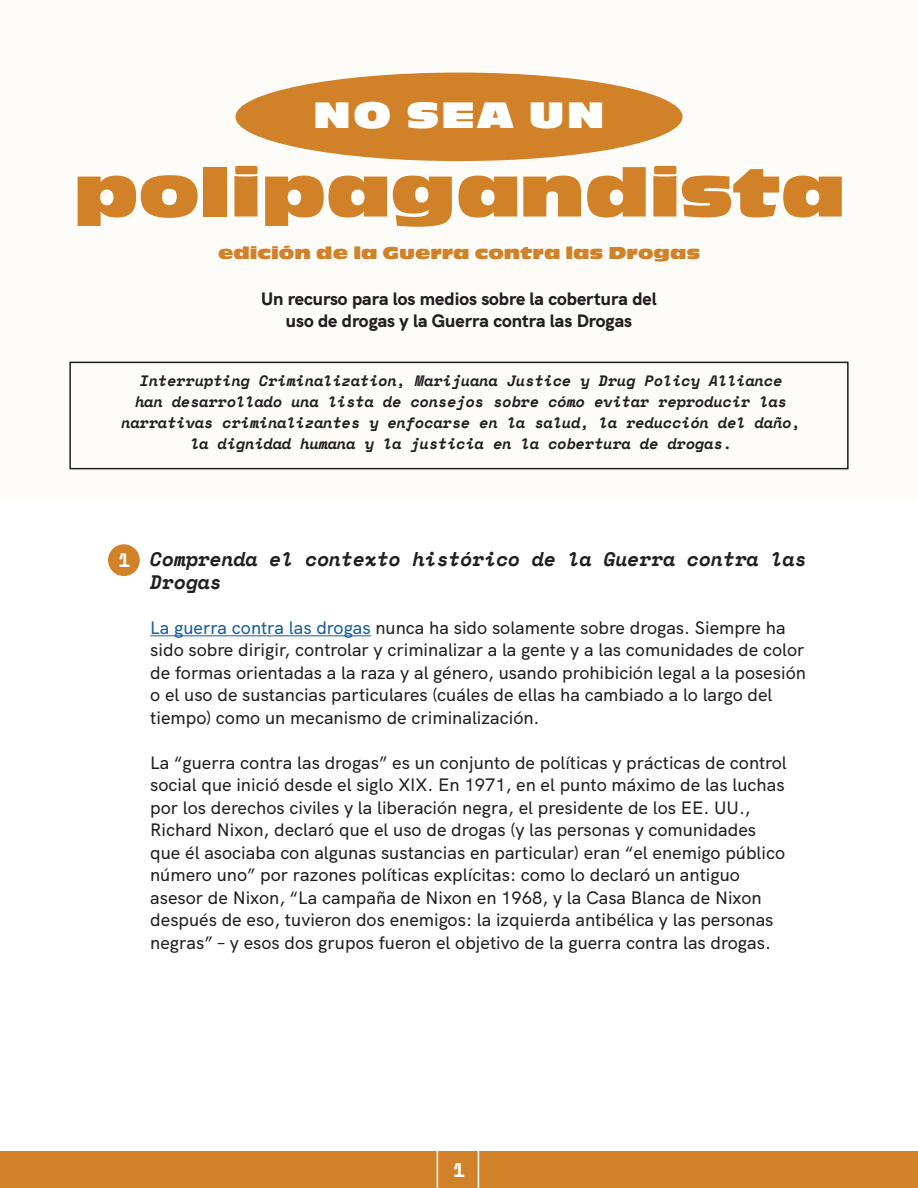
<style>
.page{position:relative;width:918px;height:1188px;background:#fff}
.page>*{position:absolute;margin:0;border:0;box-sizing:border-box;transform-origin:0 0}
.t1{font:71.1px "Antique Oli Nor D";color:#d18229}
.t2{font:38.25px "Antique Oli Nor D";letter-spacing:.05em;color:#fff}
.t3{font:italic 700 19.5px/22.5px "Space Mono";color:#231f20}
.t4{font:700 19.5px "Space Mono";color:#fff}
.t5{font:500 18px/22.5px "HK Grotesk";color:#231f20}
.t6{font:800 18px/21.6px "HK Grotesk";color:#231f20;text-align:center}
.t7{font:18px "Antique Oli Nor D";color:#d18229}
.t8{font:italic 700 15px/21px "Space Mono";color:#231f20;text-align:center}
.s1{color:#175d9e}
</style>
<div class="page">
<div style="left:0;top:1151px;width:918px;height:37px;background:#d18229"></div>
<svg style="left:437px;top:1151px;width:42px;height:37px"></svg>
<div style="left:0;top:0;width:918px;height:499px;background:#fefcf9"></div>
<div style="left:69px;top:362px;width:780px;height:107px;border:2px solid #231f20"></div>
<div style="left:235px;top:73px;width:448px;height:88px;background:#d18229;border-radius:50%"></div>
<hr style="left:150px;top:636px;width:221px;height:1px;background:#175d9e">
<div style="left:108px;top:544px;width:32px;height:32px;background:#d18229;border-radius:50%"></div>
<p class="t2" style="left:313px;top:93px;width:293px">NO SEA UN</p>
<p class="t1" style="left:74px;top:152px;width:772px">polipagandista</p>
<p class="t7" style="left:218px;top:243px;width:483px">edición de la Guerra contra las Drogas</p>
<p class="t6" style="left:261px;top:287px;width:397px">Un recurso para los medios sobre la cobertura del uso de drogas y la Guerra contra las Drogas</p>
<p class="t8" style="left:122px;top:370px;width:681px">Interrupting Criminalization, Marijuana Justice y Drug Policy Alliance<br>han desarrollado una lista de consejos sobre cómo evitar reproducir las narrativas criminalizantes y enfocarse en la salud, la reducción del daño, la dignidad humana y la justicia en la cobertura de drogas.</p>
<p class="t4" style="left:118px;top:546px;width:13px">1</p>
<p class="t3" style="left:150px;top:547px;width:658px">Comprenda el contexto histórico de la Guerra contra las<br>Drogas</p>
<p class="t5" style="left:150px;top:615px;width:657px"><span class="s1">La guerra contra las drogas</span> nunca ha sido solamente sobre drogas. Siempre ha sido sobre dirigir, controlar y criminalizar a la gente y a las comunidades de color de formas orientadas a la raza y al género, usando prohibición legal a la posesión o el uso de sustancias particulares (cuáles de ellas ha cambiado a lo largo del tiempo) como un mecanismo de criminalización.</p>
<p class="t5" style="left:150px;top:750px;width:638px">La “guerra contra las drogas” es un conjunto de políticas y prácticas de control social que inició desde el siglo XIX. En 1971, en el punto máximo de las luchas por los derechos civiles y la liberación negra, el presidente de los EE. UU., Richard Nixon, declaró que el uso de drogas (y las personas y comunidades que él asociaba con algunas sustancias en particular) eran “el enemigo público número uno” por razones políticas explícitas: como lo declaró un antiguo asesor de Nixon, “La campaña de Nixon en 1968, y la Casa Blanca de Nixon después de eso, tuvieron dos enemigos: la izquierda antibélica y las personas negras” – y esos dos grupos fueron el objetivo de la guerra contra las drogas.</p>
<p class="t4" style="left:453px;top:1155px;width:13px">1</p>
</div>
